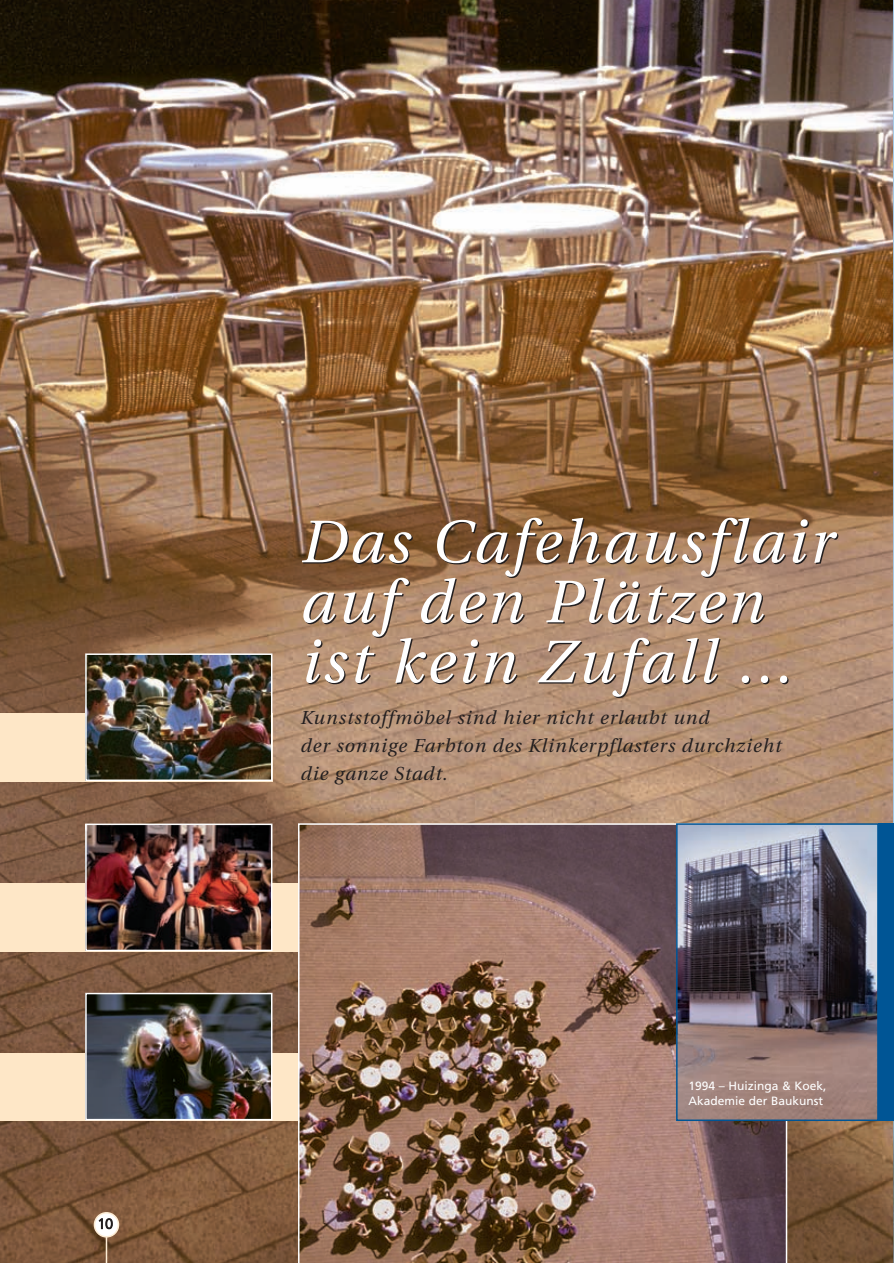
<style>
.page{position:relative;width:894px;height:1263px;background:#fff}
.page>*{position:absolute;margin:0;border:0;box-sizing:border-box;transform-origin:0 0}
.t1{font:italic 60px/60px "Utopia";letter-spacing:.055em;color:#fff}
.t2{font:italic 18.75px/28.2px "Utopia";letter-spacing:.055em;color:#231f20}
.t3{font:300 14.25px "Frutiger";color:#231f20}
.t4{font:12px/15px "Frutiger";color:#fff}
</style>
<div class="page">
<img style="left:0;top:0;width:893px;height:1263px">
<p class="t3" style="left:97px;top:1218px;width:17px">10</p>
<h1 class="t1" style="left:299px;top:517px;width:534px">Das Cafehausflair auf den Plätzen ist kein Zufall ...</h1>
<p class="t2" style="left:300px;top:705px;width:482px">Kunststoffmöbel sind hier nicht erlaubt und<br>der sonnige Farbton des Klinkerpflasters durchzieht die ganze Stadt.</p>
<p class="t4" style="left:688px;top:1079px;width:140px">1994 – Huizinga &amp; Koek,<br>Akademie der Baukunst</p>
</div>
